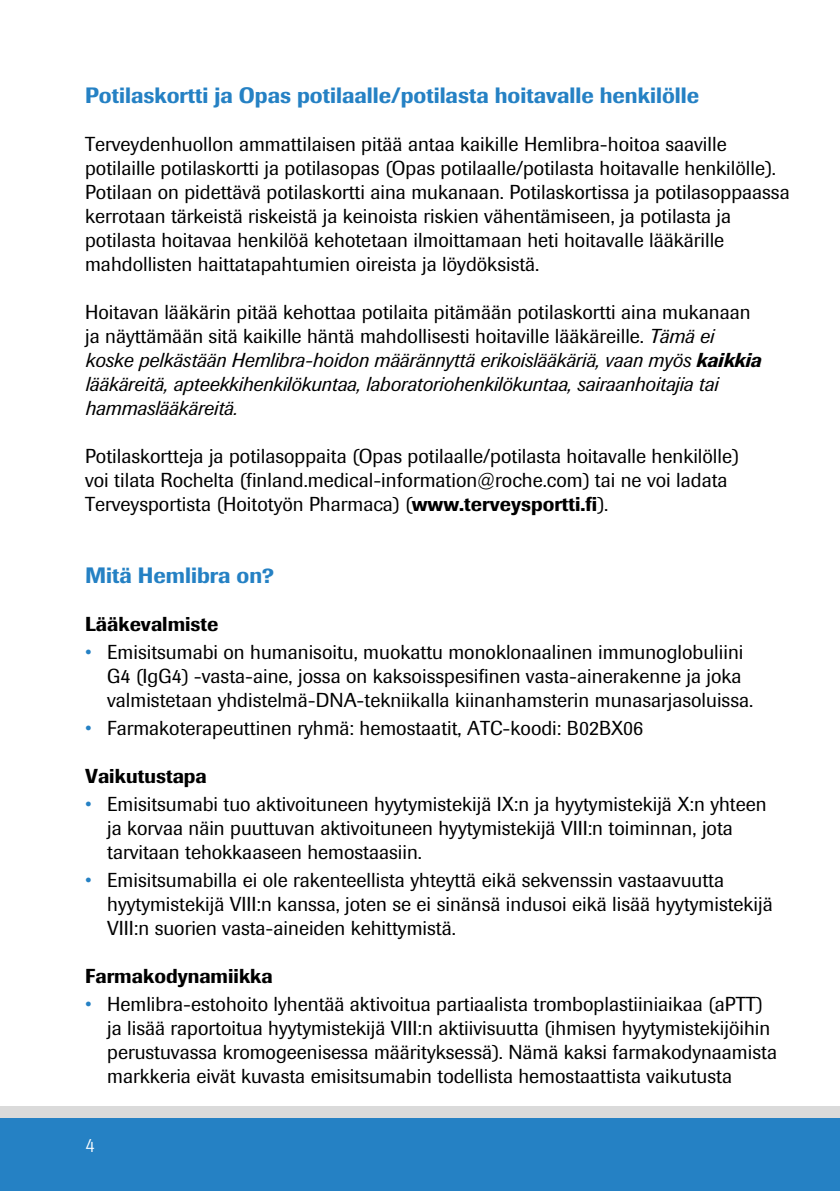
<style>
.page{position:relative;width:840px;height:1191px;background:#fff}
.page>*{position:absolute;margin:0;border:0;box-sizing:border-box;transform-origin:0 0}
.t1{font:500 22px "Imago";color:#2581c4}
.t2{font:20px/24px "Imago";color:#000}
.t3{font:italic 20px/24px "Imago";color:#000}
.t4{font:500 20px "Imago";color:#000}
.t5{font:300 20px "Imago";color:#fff}
.s1{font-style:normal}
.s2{font-weight:500}
.s3{color:#2581c4}
</style>
<div class="page">
<div style="left:0;top:1116px;width:839px;height:75px;background:#2581c4"></div>
<div style="left:0;top:1106px;width:839px;height:11px;background:#dadada"></div>
<p class="t1" style="left:85px;top:81px;width:615px">Potilaskortti ja Opas potilaalle/potilasta hoitavalle henkilölle</p>
<p class="t2" style="left:85px;top:132px;width:705px">Terveydenhuollon ammattilaisen pitää antaa kaikille Hemlibra-hoitoa saaville potilaille potilaskortti ja potilasopas (Opas potilaalle/potilasta hoitavalle henkilölle).<br>Potilaan on pidettävä potilaskortti aina mukanaan. Potilaskortissa ja potilasoppaassa kerrotaan tärkeistä riskeistä ja keinoista riskien vähentämiseen, ja potilasta ja potilasta hoitavaa henkilöä kehotetaan ilmoittamaan heti hoitavalle lääkärille mahdollisten haittatapahtumien oireista ja löydöksistä.</p>
<p class="t3" style="left:85px;top:300px;width:677px"><span class="s1">Hoitavan lääkärin pitää kehottaa potilaita pitämään potilaskortti aina mukanaan ja näyttämään sitä kaikille häntä mahdollisesti hoitaville lääkäreille.</span> Tämä ei koske pelkästään Hemlibra-hoidon määrännyttä erikoislääkäriä, vaan myös <span class="s2">kaikkia </span>lääkäreitä, apteekkihenkilökuntaa, laboratoriohenkilökuntaa, sairaanhoitajia tai hammaslääkäreitä.</p>
<p class="t2" style="left:85px;top:444px;width:654px">Potilaskortteja ja potilasoppaita (Opas potilaalle/potilasta hoitavalle henkilölle) voi tilata Rochelta (finland.medical-information@roche.com) tai ne voi ladata<br>Terveysportista (Hoitotyön Pharmaca) (<span class="s2">www.terveysportti.fi</span>).</p>
<p class="t1" style="left:85px;top:561px;width:190px">Mitä Hemlibra on?</p>
<p class="t4" style="left:85px;top:611px;width:135px">Lääkevalmiste</p>
<p class="t2" style="left:107px;top:640px;width:647px;text-indent:-22px"><span class="s3">•</span> Emisitsumabi on humanisoitu, muokattu monoklonaalinen immunoglobuliini<br>G4 (IgG4) -vasta-aine, jossa on kaksoisspesifinen vasta-ainerakenne ja joka valmistetaan yhdistelmä-DNA-tekniikalla kiinanhamsterin munasarjasoluissa.</p>
<p class="t2" style="left:85px;top:716px;width:559px"><span class="s3">•</span> Farmakoterapeuttinen ryhmä: hemostaatit, ATC-koodi: B02BX06</p>
<p class="t4" style="left:85px;top:763px;width:123px">Vaikutustapa</p>
<p class="t2" style="left:107px;top:792px;width:660px;text-indent:-22px"><span class="s3">•</span> Emisitsumabi tuo aktivoituneen hyytymistekijä IX:n ja hyytymistekijä X:n yhteen ja korvaa näin puuttuvan aktivoituneen hyytymistekijä VIII:n toiminnan, jota tarvitaan tehokkaaseen hemostaasiin.</p>
<p class="t2" style="left:107px;top:868px;width:666px;text-indent:-22px"><span class="s3">•</span> Emisitsumabilla ei ole rakenteellista yhteyttä eikä sekvenssin vastaavuutta hyytymistekijä VIII:n kanssa, joten se ei sinänsä indusoi eikä lisää hyytymistekijä<br>VIII:n suorien vasta-aineiden kehittymistä.</p>
<p class="t4" style="left:85px;top:963px;width:189px">Farmakodynamiikka</p>
<p class="t2" style="left:107px;top:992px;width:671px;text-indent:-22px"><span class="s3">•</span> Hemlibra-estohoito lyhentää aktivoitua partiaalista tromboplastiiniaikaa (aPTT) ja lisää raportoitua hyytymistekijä VIII:n aktiivisuutta (ihmisen hyytymistekijöihin perustuvassa kromogeenisessa määrityksessä). Nämä kaksi farmakodynaamista markkeria eivät kuvasta emisitsumabin todellista hemostaattista vaikutusta</p>
<p class="t5" style="left:85px;top:1133px;width:11px">4</p>
</div>
